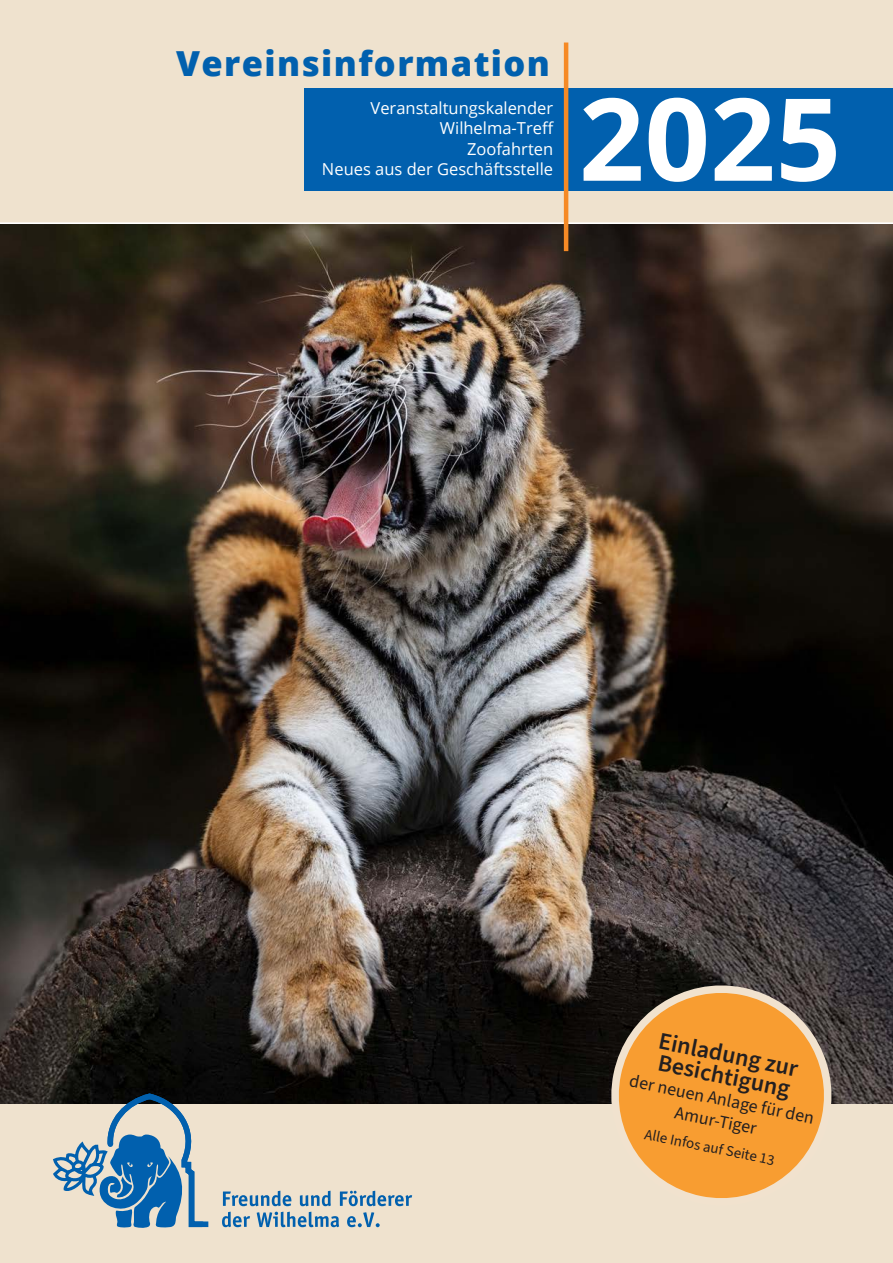
<style>
.page{position:relative;width:893px;height:1263px;background:#fff}
.page>*{position:absolute;margin:0;border:0;box-sizing:border-box;transform-origin:0 0}
.t1{font:700 114.6px "Open Sans";color:#fff}
.t2{font:800 34.5px "Open Sans";letter-spacing:.04em;color:#0160ae}
.t3{font:600 24px/21.6px "Source Sans 3";color:#231f20}
.t4{font:18px/21.6px "Source Sans 3";color:#231f20;text-align:center}
.t5{font:16.5px/20.5px "Open Sans";color:#fff;text-align:right}
.t6{font:15px "Source Sans 3";color:#231f20}
</style>
<div class="page">
<div style="left:0;top:0;width:893px;height:225px;background:#efe2ce"></div>
<div style="left:305px;top:88px;width:588px;height:103px;background:#0160ae"></div>
<div style="left:0;top:1124px;width:893px;height:139px;background:#efe2ce"></div>
<img style="left:0;top:225px;width:893px;height:878px">
<svg style="left:223px;top:1191px;width:68px;height:15px"></svg>
<svg style="left:300px;top:1191px;width:31px;height:15px"></svg>
<svg style="left:340px;top:1191px;width:72px;height:15px"></svg>
<svg style="left:222px;top:1212px;width:28px;height:15px"></svg>
<svg style="left:257px;top:1212px;width:82px;height:15px"></svg>
<svg style="left:347px;top:1212px;width:33px;height:15px"></svg>
<svg style="left:53px;top:1093px;width:161px;height:135px"></svg>
<hr style="left:564px;top:43px;width:4px;height:208px;background:#f68a25">
<svg style="left:597px;top:971px;width:249px;height:227px;background:#ca914d"></svg>
<h2 class="t2" style="left:176px;top:37px;width:375px">Vereinsinformation</h2>
<p class="t5" style="left:322px;top:97px;width:233px">Veranstaltungskalender<br>Wilhelma-Treff<br>Zoofahrten<br>Neues aus der Geschäftsstelle</p>
<h1 class="t1" style="left:579px;top:58px;width:264px">2025</h1>
<h3 class="t3" style="left:661px;top:1029px;width:143px;rotate:12deg">Einladung zur<br>Besichtigung</h3>
<p class="t4" style="left:632px;top:1071px;width:190px;rotate:11deg">der neuen Anlage für den<br>Amur-Tiger</p>
<p class="t6" style="left:647px;top:1124px;width:134px;rotate:12deg">Alle Infos auf Seite 13</p>
</div>
